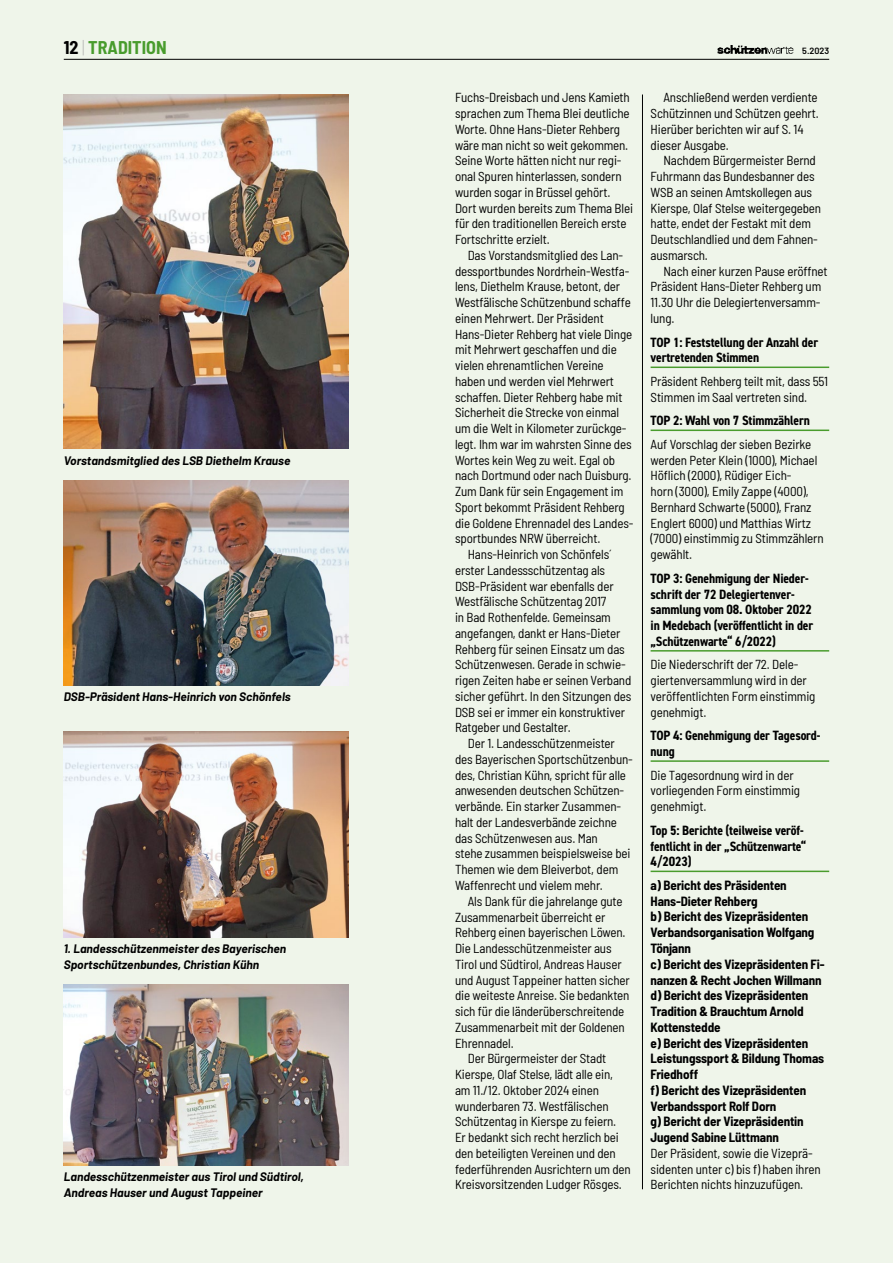
<style>
.page{position:relative;width:893px;height:1263px;background:#eff5ea}
.page>*{position:absolute;margin:0;border:0;box-sizing:border-box;transform-origin:0 0}
.t1{font:700 semi-condensed 18px "Barlow";color:#499c2d}
.t2{font:700 condensed 13.5px/15.8px "DIN2014";letter-spacing:-.01em;color:#000}
.t3{font:semi-condensed 13.05px/15.8px "Barlow";letter-spacing:-.01em;color:#000}
.t4{font:700 semi-condensed 13.05px/15.8px "Barlow";letter-spacing:-.01em;color:#000}
.t5{font:italic 700 12px/15.8px "Barlow";color:#000}
.t6{font:600 9px "Barlow";color:#000}
.s1{color:#000}
.s2{font-weight:200;color:#aaa}
</style>
<div class="page">
<hr style="left:64px;top:59px;width:765px;height:1px;background:#000">
<img style="left:717px;top:46px;width:77px;height:8px">
<hr style="left:651px;top:367px;width:178px;height:1px;background:#499c2d">
<hr style="left:651px;top:430px;width:178px;height:1px;background:#499c2d">
<hr style="left:651px;top:650px;width:178px;height:2px;background:#499c2d">
<hr style="left:651px;top:760px;width:178px;height:2px;background:#499c2d">
<hr style="left:651px;top:871px;width:178px;height:1px;background:#499c2d">
<img style="left:64px;top:480px;width:285px;height:205px">
<img style="left:64px;top:731px;width:285px;height:206px">
<img style="left:64px;top:94px;width:285px;height:355px">
<img style="left:64px;top:984px;width:285px;height:182px">
<hr style="left:642px;top:95px;width:1px;height:1094px;background:#000">
<h1 class="t1" style="left:64px;top:34px;width:104px"><span class="s1">12</span> <span class="s2">|</span> TRADITION</h1>
<p class="t6" style="left:802px;top:44px;width:28px">5.2023</p>
<p class="t3" style="left:455px;top:89px;width:180px">Fuchs-Dreisbach und Jens Kamieth sprachen zum Thema Blei deutliche Worte. Ohne Hans-Dieter Rehberg wäre man nicht so weit gekommen.<br>Seine Worte hätten nicht nur regi&shy;onal Spuren hinterlassen, sondern wurden sogar in Brüssel gehört.<br>Dort wurden bereits zum Thema Blei für den traditionellen Bereich erste Fortschritte erzielt.</p>
<p class="t3" style="left:468px;top:246px;width:157px">Das Vorstandsmitglied des Lan-</p>
<p class="t3" style="left:455px;top:262px;width:176px">dessportbundes Nordrhein-Westfa-</p>
<p class="t3" style="left:455px;top:278px;width:167px">lens, Diethelm Krause, betont, der</p>
<p class="t3" style="left:455px;top:294px;width:177px">Westfälische Schützenbund schaffe</p>
<p class="t3" style="left:455px;top:309px;width:150px">einen Mehrwert. Der Präsident</p>
<p class="t3" style="left:455px;top:325px;width:179px">Hans-Dieter Rehberg hat viele Dinge</p>
<p class="t3" style="left:455px;top:341px;width:163px">mit Mehrwert geschaffen und die</p>
<p class="t3" style="left:455px;top:357px;width:150px">vielen ehrenamtlichen Vereine</p>
<p class="t3" style="left:455px;top:372px;width:161px">haben und werden viel Mehrwert</p>
<p class="t3" style="left:455px;top:388px;width:169px">schaffen. Dieter Rehberg habe mit</p>
<p class="t3" style="left:455px;top:404px;width:166px">Sicherheit die Strecke von einmal</p>
<p class="t3" style="left:455px;top:420px;width:173px">um die Welt in Kilometer zurückge-</p>
<p class="t3" style="left:455px;top:435px;width:178px">legt. Ihm war im wahrsten Sinne des</p>
<p class="t3" style="left:455px;top:451px;width:162px">Wortes kein Weg zu weit. Egal ob</p>
<p class="t3" style="left:455px;top:467px;width:178px">nach Dortmund oder nach Duisburg.</p>
<p class="t3" style="left:455px;top:483px;width:170px">Zum Dank für sein Engagement im</p>
<p class="t3" style="left:455px;top:498px;width:171px">Sport bekommt Präsident Rehberg</p>
<p class="t3" style="left:455px;top:514px;width:180px">die Goldene Ehrennadel des Landes-</p>
<p class="t3" style="left:455px;top:530px;width:147px">sportbundes NRW überreicht.</p>
<p class="t3" style="left:468px;top:546px;width:145px">Hans-Heinrich von Schönfels´</p>
<p class="t3" style="left:455px;top:561px;width:152px">erster Landessschützentag als</p>
<p class="t3" style="left:455px;top:577px;width:160px">DSB-Präsident war ebenfalls der</p>
<p class="t3" style="left:455px;top:593px;width:153px">Westfälische Schützentag 2017</p>
<p class="t3" style="left:455px;top:609px;width:157px">in Bad Rothenfelde. Gemeinsam</p>
<p class="t3" style="left:455px;top:624px;width:167px">angefangen, dankt er Hans-Dieter</p>
<p class="t3" style="left:455px;top:640px;width:171px">Rehberg für seinen Einsatz um das</p>
<p class="t3" style="left:455px;top:656px;width:172px">Schützenwesen. Gerade in schwie-</p>
<p class="t3" style="left:455px;top:672px;width:178px">rigen Zeiten habe er seinen Verband</p>
<p class="t3" style="left:455px;top:687px;width:178px">sicher geführt. In den Sitzungen des</p>
<p class="t3" style="left:455px;top:703px;width:171px">DSB sei er immer ein konstruktiver</p>
<p class="t3" style="left:455px;top:719px;width:117px">Ratgeber und Gestalter.</p>
<p class="t3" style="left:468px;top:735px;width:149px">Der 1. Landesschützenmeister</p>
<p class="t3" style="left:455px;top:750px;width:179px">des Bayerischen Sportschützenbun-</p>
<p class="t3" style="left:455px;top:766px;width:173px">des, Christian Kühn, spricht für alle</p>
<p class="t3" style="left:455px;top:782px;width:171px">anwesenden deutschen Schützen-</p>
<p class="t3" style="left:455px;top:798px;width:168px">verbände. Ein starker Zusammen-</p>
<p class="t3" style="left:455px;top:813px;width:163px">halt der Landesverbände zeichne</p>
<p class="t3" style="left:455px;top:829px;width:144px">das Schützenwesen aus. Man</p>
<p class="t3" style="left:455px;top:845px;width:177px">stehe zusammen beispielsweise bei</p>
<p class="t3" style="left:455px;top:861px;width:165px">Themen wie dem Bleiverbot, dem</p>
<p class="t3" style="left:455px;top:876px;width:149px">Waffenrecht und vielem mehr.</p>
<p class="t3" style="left:468px;top:892px;width:156px">Als Dank für die jahrelange gute</p>
<p class="t3" style="left:455px;top:908px;width:152px">Zusammenarbeit überreicht er</p>
<p class="t3" style="left:455px;top:924px;width:172px">Rehberg einen bayerischen Löwen.</p>
<p class="t3" style="left:455px;top:939px;width:158px">Die Landesschützenmeister aus</p>
<p class="t3" style="left:455px;top:955px;width:168px">Tirol und Südtirol, Andreas Hauser</p>
<p class="t3" style="left:455px;top:971px;width:176px">und August Tappeiner hatten sicher</p>
<p class="t3" style="left:455px;top:987px;width:176px">die weiteste Anreise. Sie bedankten</p>
<p class="t3" style="left:455px;top:1002px;width:171px">sich für die länderüberschreitende</p>
<p class="t3" style="left:455px;top:1018px;width:171px">Zusammenarbeit mit der Goldenen</p>
<p class="t3" style="left:455px;top:1034px;width:60px">Ehrennadel.</p>
<p class="t3" style="left:468px;top:1050px;width:140px">Der Bürgermeister der Stadt</p>
<p class="t3" style="left:455px;top:1065px;width:159px">Kierspe, Olaf Stelse, lädt alle ein,</p>
<p class="t3" style="left:455px;top:1081px;width:146px">am 11./12. Oktober 2024 einen</p>
<p class="t3" style="left:455px;top:1097px;width:155px">wunderbaren 73. Westfälischen</p>
<p class="t3" style="left:455px;top:1113px;width:163px">Schützentag in Kierspe zu feiern.</p>
<p class="t3" style="left:455px;top:1128px;width:165px">Er bedankt sich recht herzlich bei</p>
<p class="t3" style="left:455px;top:1144px;width:162px">den beteiligten Vereinen und den</p>
<p class="t3" style="left:455px;top:1160px;width:177px">federführenden Ausrichtern um den</p>
<p class="t3" style="left:455px;top:1176px;width:168px">Kreisvorsitzenden Ludger Rösges.</p>
<p class="t3" style="left:651px;top:89px;width:170px;text-indent:13px">Anschließend werden verdiente<br>Schützinnen und Schützen geehrt.<br>Hierüber berichten wir auf S. 14 dieser Ausgabe.</p>
<p class="t3" style="left:651px;top:152px;width:172px;text-indent:13px">Nachdem Bürgermeister Bernd<br>Fuhrmann das Bundesbanner des<br>WSB an seinen Amtskollegen aus<br>Kierspe, Olaf Stelse weitergegeben hatte, endet der Festakt mit dem<br>Deutschlandlied und dem Fahnen&shy;ausmarsch.</p>
<p class="t3" style="left:651px;top:262px;width:179px;text-indent:13px">Nach einer kurzen Pause eröffnet<br>Präsident Hans-Dieter Rehberg um<br>11.30 Uhr die Delegiertenversamm&shy;lung.</p>
<p class="t2" style="left:651px;top:334px;width:169px">TOP 1: Feststellung der Anzahl der vertretenden Stimmen</p>
<p class="t3" style="left:651px;top:372px;width:179px">Präsident Rehberg teilt mit, dass 551<br>Stimmen im Saal vertreten sind.</p>
<p class="t2" style="left:651px;top:413px;width:161px">TOP 2: Wahl von 7 Stimmzählern</p>
<p class="t3" style="left:651px;top:435px;width:175px">Auf Vorschlag der sieben Bezirke werden Peter Klein (1000), Michael<br>Höflich (2000), Rüdiger Eich-<br>horn (3000), Emily Zappe (4000),<br>Bernhard Schwarte (5000), Franz<br>Englert 6000) und Matthias Wirtz (7000) einstimmig zu Stimmzählern gewählt.</p>
<p class="t2" style="left:651px;top:570px;width:164px">TOP 3: Genehmigung der Nieder&shy;schrift der 72 Delegiertenver&shy;sammlung vom 08. Oktober 2022 in Medebach (veröffentlicht in der „Schützenwarte“ 6/2022)</p>
<p class="t3" style="left:651px;top:656px;width:166px">Die Niederschrift der 72. Dele&shy;giertenversammlung wird in der veröffentlichten Form einstimmig genehmigt.</p>
<p class="t2" style="left:651px;top:728px;width:171px">TOP 4: Genehmigung der Tagesord&shy;nung</p>
<p class="t3" style="left:651px;top:766px;width:151px">Die Tagesordnung wird in der vorliegenden Form einstimmig genehmigt.</p>
<p class="t2" style="left:651px;top:822px;width:157px">Top 5: Berichte (teilweise veröf&shy;fentlicht in der „Schützenwarte“<br>4/2023)</p>
<p class="t4" style="left:651px;top:876px;width:175px">a) Bericht des Präsidenten<br>Hans-Dieter Rehberg<br>b) Bericht des Vizepräsidenten<br>Verbandsorganisation Wolfgang<br>Tönjann<br>c) Bericht des Vizepräsidenten Fi&shy;nanzen &amp; Recht Jochen Willmann d) Bericht des Vizepräsidenten<br>Tradition &amp; Brauchtum Arnold<br>Kottenstedde<br>e) Bericht des Vizepräsidenten<br>Leistungssport &amp; Bildung Thomas<br>Friedhoff<br>f) Bericht des Vizepräsidenten<br>Verbandssport Rolf Dorn<br>g) Bericht der Vizepräsidentin<br>Jugend Sabine Lüttmann</p>
<p class="t3" style="left:651px;top:1144px;width:172px">Der Präsident, sowie die Vizeprä&shy;sidenten unter c) bis f) haben ihren<br>Berichten nichts hinzuzufügen.</p>
<p class="t5" style="left:64px;top:452px;width:228px">Vorstandsmitglied des LSB Diethelm Krause</p>
<p class="t5" style="left:64px;top:688px;width:228px">DSB-Präsident Hans-Heinrich von Schönfels</p>
<p class="t5" style="left:64px;top:940px;width:224px">1. Landesschützenmeister des Bayerischen<br>Sportschützenbundes, Christian Kühn</p>
<p class="t5" style="left:64px;top:1168px;width:242px">Landesschützenmeister aus Tirol und Südtirol,<br>Andreas Hauser und August Tappeiner</p>
</div>
